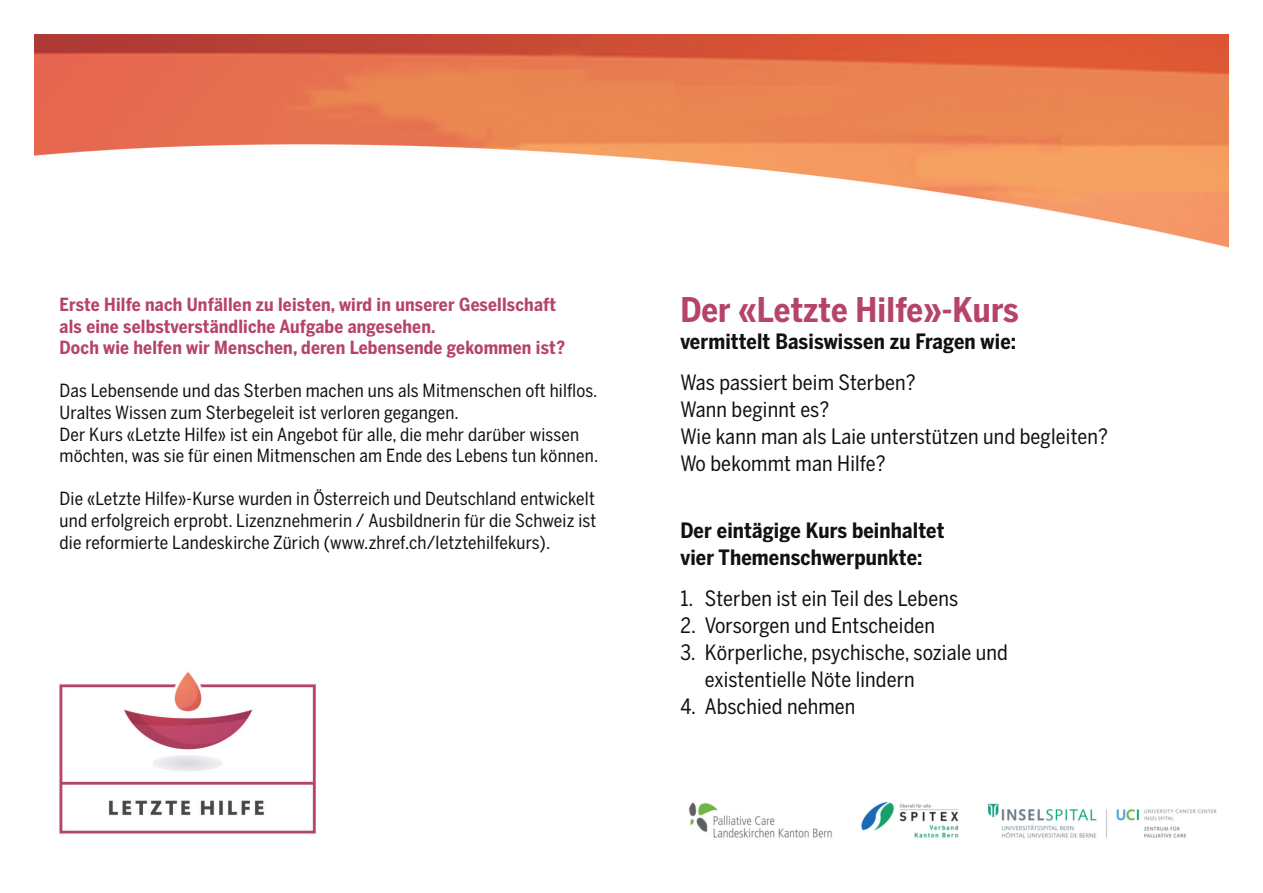
<style>
.page{position:relative;width:1263px;height:893px;background:#fff}
.page>*{position:absolute;margin:0;border:0;box-sizing:border-box;transform-origin:0 0}
.t1{font:700 33.75px "Benton Sans Cond";letter-spacing:.005em;color:#b64469}
.t2{font:21px/27px "Benton Sans Cond";letter-spacing:.005em;color:#121112}
.t3{font:700 21px/27px "Benton Sans Cond";letter-spacing:.005em;color:#121112}
.t4{font:18px/21.6px "Benton Sans Cond";letter-spacing:.01em;color:#121112}
.t5{font:700 18px/21.6px "Benton Sans Cond";letter-spacing:.01em;color:#b64469}
</style>
<div class="page">
<img style="left:34px;top:34px;width:1195px;height:800px">
<img style="left:680px;top:787px;width:549px;height:51px">
<p class="t5" style="left:60px;top:295px;width:507px">Erste Hilfe nach Unfällen zu leisten, wird in unserer Gesellschaft als eine selbstverständliche Aufgabe angesehen.<br>Doch wie helfen wir Menschen, deren Lebensende gekommen ist?</p>
<p class="t4" style="left:60px;top:381px;width:540px">Das Lebensende und das Sterben machen uns als Mitmenschen oft hilflos.<br>Uraltes Wissen zum Sterbegeleit ist verloren gegangen.<br>Der Kurs «Letzte Hilfe» ist ein Angebot für alle, die mehr darüber wissen möchten, was sie für einen Mitmenschen am Ende des Lebens tun können.</p>
<p class="t4" style="left:60px;top:489px;width:538px;text-align:justify">Die «Letzte Hilfe»-Kurse wurden in Österreich und Deutschland entwickelt und erfolgreich erprobt. Lizenznehmerin / Ausbildnerin für die Schweiz ist die reformierte Landeskirche Zürich (www.zhref.ch/letztehilfekurs).</p>
<h1 class="t1" style="left:680px;top:296px;width:340px">Der «Letzte Hilfe»-Kurs</h1>
<p class="t3" style="left:680px;top:330px;width:337px">vermittelt Basiswissen zu Fragen wie:</p>
<p class="t2" style="left:680px;top:370px;width:429px">Was passiert beim Sterben?<br>Wann beginnt es?<br>Wie kann man als Laie unterstützen und begleiten?<br>Wo bekommt man Hilfe?</p>
<p class="t3" style="left:680px;top:519px;width:266px">Der eintägige Kurs beinhaltet vier Themenschwerpunkte:</p>
<p class="t2" style="left:680px;top:586px;width:279px">1. Sterben ist ein Teil des Lebens</p>
<p class="t2" style="left:680px;top:613px;width:256px">2. Vorsorgen und Entscheiden</p>
<p class="t2" style="left:705px;top:640px;width:305px;text-indent:-24px">3. Körperliche, psychische, soziale und existentielle Nöte lindern</p>
<p class="t2" style="left:680px;top:694px;width:177px">4. Abschied nehmen</p>
</div>
